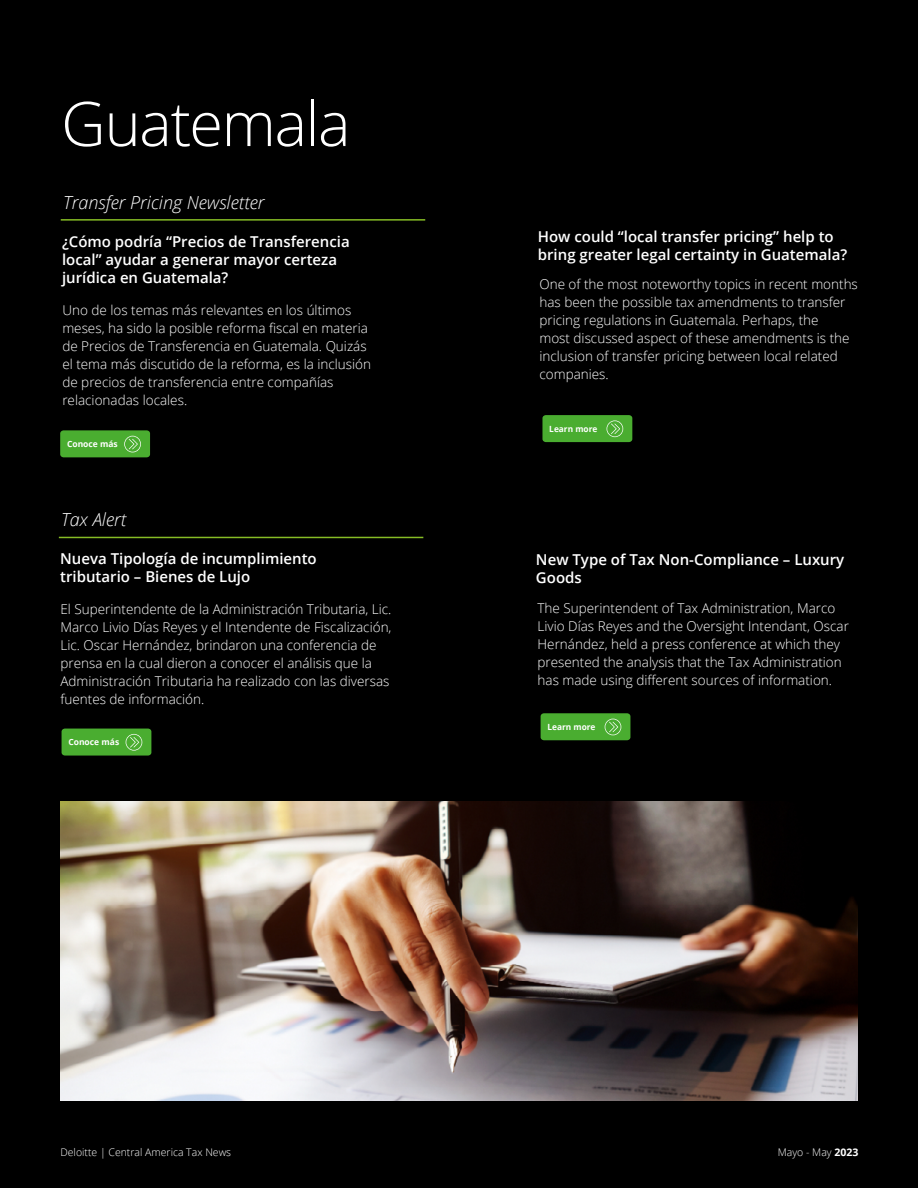
<style>
.page{position:relative;width:918px;height:1188px;background:#000}
.page>*{position:absolute;margin:0;border:0;box-sizing:border-box;transform-origin:0 0}
.t1{font:300 61.5px "Open Sans";letter-spacing:-.025em;color:#fff}
.t2{font:italic 300 18px "Open Sans";color:#fff}
.t3{font:600 15px/18px "Open Sans";color:#fff}
.t4{font:300 13.5px/18px "Open Sans";color:#fff}
.t5{font:300 10.5px "Open Sans";color:#fff}
.t6{font:700 8.55px "Open Sans";color:#fff}
.s1{font-weight:700}
</style>
<div class="page">
<div style="left:542px;top:415px;width:90px;height:27px;background:#4aad30;border-radius:3px"></div>
<svg style="left:607px;top:420px;width:16px;height:17px"></svg>
<div style="left:60px;top:430px;width:90px;height:27px;background:#4aad30;border-radius:3px"></div>
<svg style="left:124px;top:436px;width:17px;height:16px"></svg>
<hr style="left:61px;top:219px;width:364px;height:2px;background:#86bc25">
<div style="left:541px;top:713px;width:89px;height:27px;background:#4aad30;border-radius:3px"></div>
<svg style="left:605px;top:719px;width:16px;height:16px"></svg>
<div style="left:62px;top:729px;width:89px;height:27px;background:#4aad30;border-radius:3px"></div>
<svg style="left:126px;top:734px;width:16px;height:17px"></svg>
<hr style="left:59px;top:537px;width:364px;height:1px;background:#86bc25">
<img style="left:60px;top:802px;width:798px;height:298px">
<h1 class="t1" style="left:61px;top:82px;width:291px">Guatemala</h1>
<h2 class="t2" style="left:63px;top:190px;width:203px">Transfer Pricing Newsletter</h2>
<p class="t3" style="left:62px;top:232px;width:289px">¿Cómo podría “Precios de Transferencia local” ayudar a generar mayor certeza jurídica en Guatemala?</p>
<p class="t4" style="left:62px;top:301px;width:310px">Uno de los temas más relevantes en los últimos meses, ha sido la posible reforma fiscal en materia de Precios de Transferencia en Guatemala. Quizás el tema más discutido de la reforma, es la inclusión de precios de transferencia entre compañías relacionadas locales.</p>
<p class="t6" style="left:67px;top:438px;width:52px">Conoce más</p>
<h2 class="t2" style="left:61px;top:507px;width:67px">Tax Alert</h2>
<p class="t3" style="left:60px;top:549px;width:258px">Nueva Tipología de incumplimiento tributario – Bienes de Lujo</p>
<p class="t4" style="left:60px;top:599px;width:333px">El Superintendente de la Administración Tributaria, Lic.<br>Marco Livio Días Reyes y el Intendente de Fiscalización, Lic. Oscar Hernández, brindaron una conferencia de prensa en la cual dieron a conocer el análisis que la Administración Tributaria ha realizado con las diversas fuentes de información.</p>
<p class="t6" style="left:68px;top:736px;width:52px">Conoce más</p>
<p class="t3" style="left:538px;top:227px;width:311px">How could “local transfer pricing” help to bring greater legal certainty in Guatemala?</p>
<p class="t4" style="left:539px;top:275px;width:320px">One of the most noteworthy topics in recent months has been the possible tax amendments to transfer pricing regulations in Guatemala. Perhaps, the<br>most discussed aspect of these amendments is the inclusion of transfer pricing between local related companies.</p>
<p class="t6" style="left:549px;top:422px;width:50px">Learn more</p>
<p class="t3" style="left:536px;top:550px;width:310px">New Type of Tax Non-Compliance – Luxury<br>Goods</p>
<p class="t4" style="left:538px;top:599px;width:313px">The Superintendent of Tax Administration, Marco Livio Días Reyes and the Oversight Intendant, Oscar Hernández, held a press conference at which they presented the analysis that the Tax Administration has made using different sources of information.</p>
<p class="t6" style="left:547px;top:721px;width:50px">Learn more</p>
<p class="t5" style="left:60px;top:1145px;width:172px">Deloitte | Central America Tax News</p>
<p class="t5" style="left:778px;top:1145px;width:82px">Mayo - May <span class="s1">2023</span></p>
</div>
